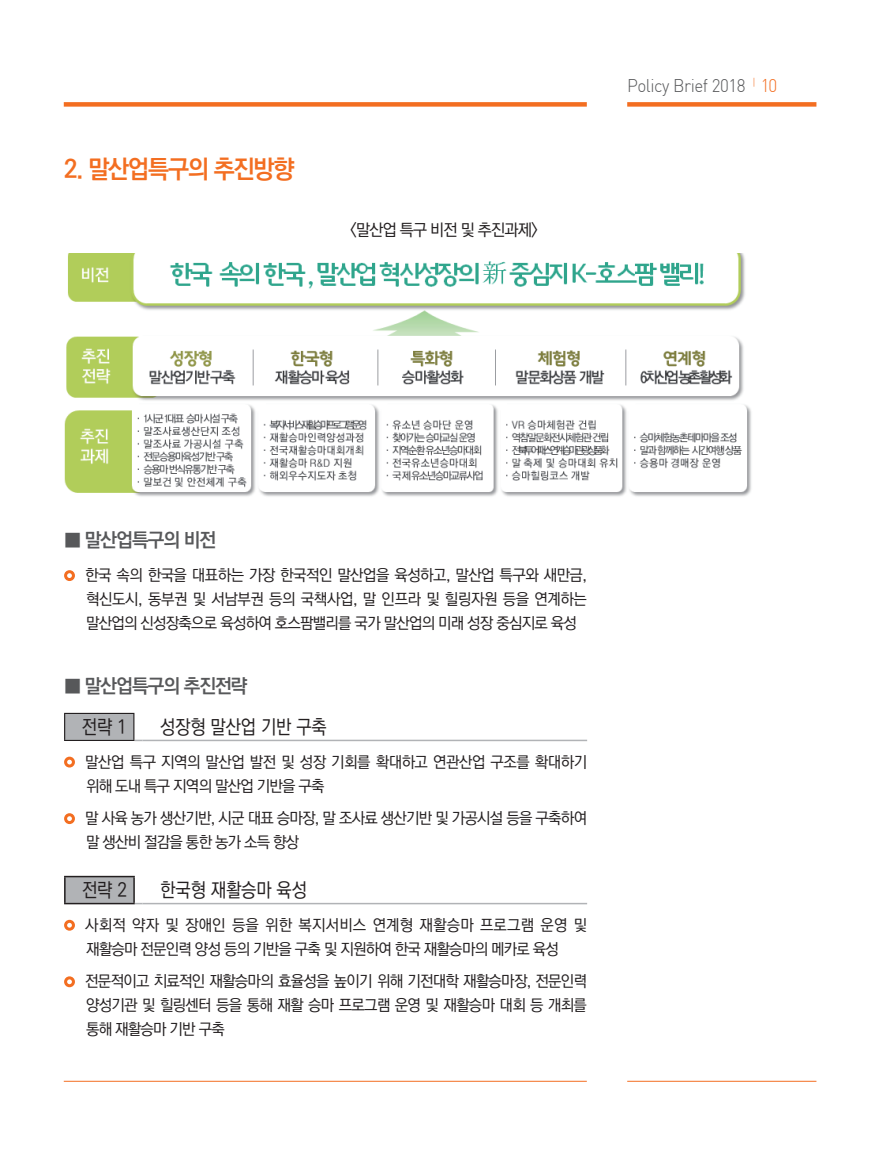
<style>
.page{position:relative;width:893px;height:1149px;background:#fff}
.page>*{position:absolute;margin:0;border:0;box-sizing:border-box;transform-origin:0 0}
.t1{font:700 25.5px "Ko Pub Dotum";letter-spacing:-.05em;color:#f36e21;scale:.95 1}
.t2{font:500 19.5px "Ko Pub Dotum";letter-spacing:-.005em;color:#231f20;scale:.9 1}
.t3{font:700 19.5px "Ko Pub Dotum";letter-spacing:-.05em;color:#57585a}
.t4{font:300 18px "DIN";letter-spacing:-.025em;color:#57585a;scale:.95 1}
.t5{font:500 16.5px "Ko Pub Dotum";letter-spacing:-.05em;color:#231f20}
.t6{font:500 15.75px/24px "Ko Pub Dotum";letter-spacing:-.05em;color:#231f20;text-align:justify}
.t7{font:500 15.75px/24px "Ko Pub Dotum";letter-spacing:-.03em;color:#231f20}
.s1{font-family:"Dinlig";font-weight:400;color:#f36e21}
</style>
<div class="page">
<div style="left:64px;top:102px;width:523px;height:5px;background:#f36e21"></div>
<div style="left:627px;top:102px;width:189px;height:5px;background:#f36e21"></div>
<hr style="left:64px;top:1080px;width:523px;height:1px;background:#f36e21">
<hr style="left:627px;top:1080px;width:189px;height:1px;background:#f36e21">
<img style="left:64px;top:254px;width:687px;height:243px">
<div style="left:64px;top:570px;width:11px;height:11px;border:3px solid #f36e21;border-radius:50%"></div>
<div style="left:65px;top:713px;width:69px;height:27px;background:#b1b3b6"></div>
<hr style="left:142px;top:739px;width:445px;height:2px;background:#b1b3b6">
<hr style="left:64px;top:712px;width:70px;height:1px;background:#231f20">
<svg style="left:64px;top:713px;width:1px;height:26px"></svg>
<svg style="left:133px;top:713px;width:9px;height:28px"></svg>
<hr style="left:64px;top:739px;width:70px;height:1px;background:#231f20">
<div style="left:64px;top:756px;width:11px;height:11px;border:3px solid #f36e21;border-radius:50%"></div>
<div style="left:64px;top:813px;width:11px;height:10px;border:3px solid #f36e21;border-radius:50%"></div>
<div style="left:65px;top:876px;width:69px;height:27px;background:#b1b3b6"></div>
<hr style="left:64px;top:875px;width:71px;height:2px;background:#231f20">
<hr style="left:64px;top:902px;width:71px;height:2px;background:#231f20">
<hr style="left:64px;top:877px;width:2px;height:25px;background:#231f20">
<hr style="left:133px;top:877px;width:2px;height:25px;background:#231f20">
<svg style="left:135px;top:902px;width:8px;height:2px"></svg>
<hr style="left:143px;top:902px;width:444px;height:2px;background:#b1b3b6">
<div style="left:64px;top:919px;width:11px;height:11px;border:3px solid #f36e21;border-radius:50%"></div>
<div style="left:64px;top:976px;width:11px;height:10px;border:3px solid #f36e21;border-radius:50%"></div>
<h1 class="t1" style="left:64px;top:156px;width:244px">2. 말산업특구의 추진방향</h1>
<p class="t5" style="left:350px;top:221px;width:189px">&lt;말산업 특구 비전 및 추진과제&gt;</p>
<p class="t4" style="left:627px;top:74px;width:160px">Policy Brief 2018 <sup>|</sup> <span class="s1">10</span></p>
<p class="t3" style="left:64px;top:530px;width:154px">■ 말산업특구의 비전</p>
<p class="t6" style="left:85px;top:563px;width:503px">한국 속의 한국을 대표하는 가장 한국적인 말산업을 육성하고, 말산업 특구와 새만금, 혁신도시, 동부권 및 서남부권 등의 국책사업, 말 인프라 및 힐링자원 등을 연계하는 말산업의 신성장축으로 육성하여 호스팜밸리를 국가 말산업의 미래 성장 중심지로 육성</p>
<p class="t3" style="left:64px;top:675px;width:185px">■ 말산업특구의 추진전략</p>
<p class="t2" style="left:82px;top:716px;width:52px">전략 1</p>
<p class="t2" style="left:160px;top:716px;width:187px">성장형 말산업 기반 구축</p>
<p class="t7" style="left:85px;top:750px;width:503px">말산업 특구 지역의 말산업 발전 및 성장 기회를 확대하고 연관산업 구조를 확대하기 위해 도내 특구 지역의 말산업 기반을 구축</p>
<p class="t6" style="left:85px;top:806px;width:503px">말 사육 농가 생산기반, 시군 대표 승마장, 말 조사료 생산기반 및 가공시설 등을 구축하여 말 생산비 절감을 통한 농가 소득 향상</p>
<p class="t2" style="left:82px;top:879px;width:52px">전략 2</p>
<p class="t2" style="left:160px;top:879px;width:164px">한국형 재활승마 육성</p>
<p class="t6" style="left:85px;top:913px;width:503px">사회적 약자 및 장애인 등을 위한 복지서비스 연계형 재활승마 프로그램 운영 및 재활승마 전문인력 양성 등의 기반을 구축 및 지원하여 한국 재활승마의 메카로 육성</p>
<p class="t6" style="left:85px;top:969px;width:503px">전문적이고 치료적인 재활승마의 효율성을 높이기 위해 기전대학 재활승마장, 전문인력 양성기관 및 힐링센터 등을 통해 재활 승마 프로그램 운영 및 재활승마 대회 등 개최를 통해 재활승마 기반 구축</p>
</div>
